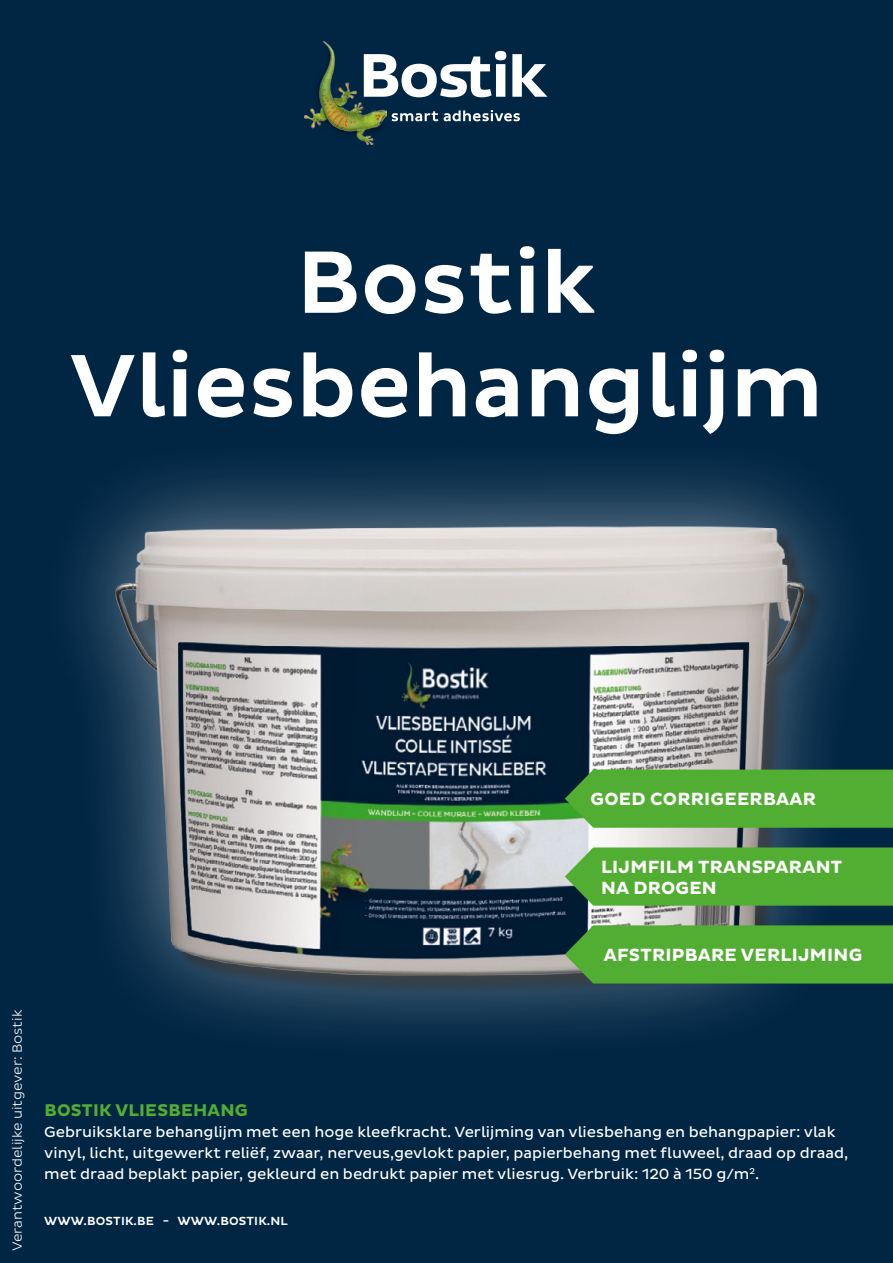
<style>
.page{position:relative;width:893px;height:1263px;background:#002644}
.page>*{position:absolute;margin:0;border:0;box-sizing:border-box;transform-origin:0 0}
.t1{font:500 90px/103.5px "Bostik";color:#fff;text-align:center}
.t2{font:700 18px/20.7px "Bostik";letter-spacing:.015em;color:#fff}
.t3{font:700 17.25px "Bostik";letter-spacing:.015em;color:#52ae32}
.t4{font:15px/21px "Bostik";color:#fff}
.t5{font:300 13.5px "Bostik";color:#fff}
.t6{font:500 12px "Bostik";letter-spacing:.015em;color:#fff}
</style>
<div class="page">
<img style="left:304px;top:41px;width:82px;height:104px">
<svg style="left:392px;top:111px;width:46px;height:10px"></svg>
<svg style="left:444px;top:110px;width:76px;height:11px"></svg>
<svg style="left:364px;top:51px;width:183px;height:46px"></svg>
<div style="left:31px;top:434px;width:858px;height:631px;background:#fff;opacity:.48"></div>
<img style="left:88px;top:480px;width:735px;height:534px">
<div style="left:565px;top:770px;width:328px;height:58px;background:#52ae32"></div>
<svg style="left:565px;top:847px;width:328px;height:59px"></svg>
<div style="left:565px;top:925px;width:328px;height:58px;background:#52ae32"></div>
<h1 class="t1" style="left:70px;top:233px;width:755px">Bostik<br>Vliesbehanglijm</h1>
<p class="t2" style="left:591px;top:789px;width:227px">GOED CORRIGEERBAAR</p>
<p class="t2" style="left:601px;top:857px;width:243px">LIJMFILM TRANSPARANT<br>NA DROGEN</p>
<p class="t5" style="left:10px;top:1251px;width:243px;rotate:-90deg">Verantwoordelijke uitgever: Bostik</p>
<p class="t2" style="left:604px;top:945px;width:260px">AFSTRIPBARE VERLIJMING</p>
<p class="t3" style="left:44px;top:1100px;width:205px">BOSTIK VLIESBEHANG</p>
<p class="t4" style="left:44px;top:1121px;width:806px">Gebruiksklare behanglijm met een hoge kleefkracht. Verlijming van vliesbehang en behangpapier: vlak vinyl, licht, uitgewerkt reliëf, zwaar, nerveus,gevlokt papier, papierbehang met fluweel, draad op draad, met draad beplakt papier, gekleurd en bedrukt papier met vliesrug. Verbruik: 120 à 150 g/m<sup>2</sup>.</p>
<p class="t6" style="left:44px;top:1214px;width:245px">WWW.BOSTIK.BE - WWW.BOSTIK.NL</p>
</div>
